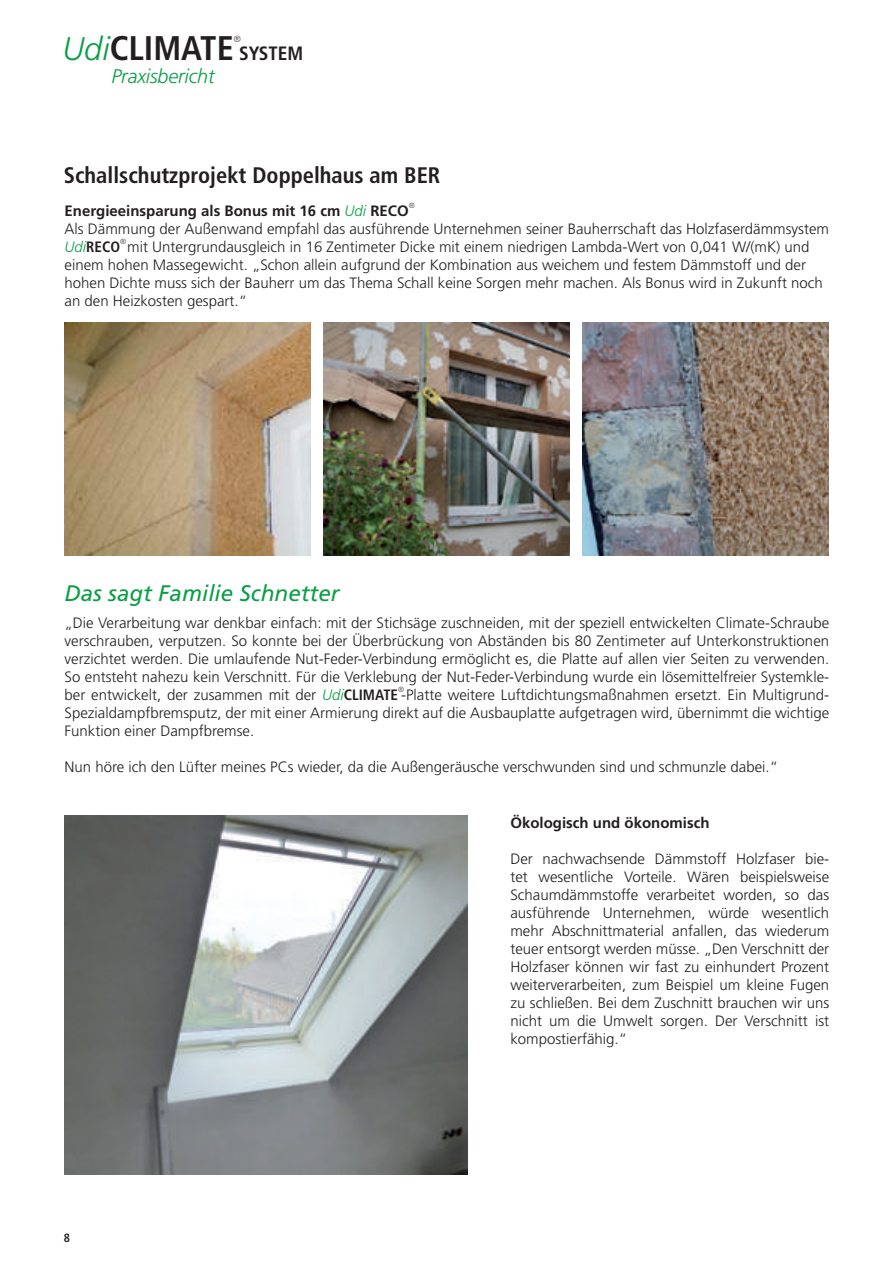
<style>
.page{position:relative;width:893px;height:1263px;background:#fff}
.page>*{position:absolute;margin:0;border:0;box-sizing:border-box;transform-origin:0 0}
.t1{font:700 condensed 34.2px "Frutiger";color:#231f20}
.t2{font:700 condensed 22.5px "Frutiger";color:#231f20}
.t3{font:italic 22.5px "Frutiger";color:#0a9f46}
.t4{font:italic 300 19.8px "Frutiger";letter-spacing:-.01em;color:#0a9f46}
.t5{font:700 condensed 19.35px "Frutiger";color:#231f20}
.t6{font:300 15px/18px "Frutiger";color:#231f20}
.t7{font:700 15px "Frutiger";color:#231f20}
.t8{font:700 condensed 12px "Frutiger";color:#231f20}
.t9{font:300 condensed 8.85px "Frutiger";color:#231f20}
.t10{font:300 condensed 7.5px "Frutiger";color:#231f20}
.s1{font-weight:300;font-style:italic;font-stretch:normal;font-size:32.7px;color:#0a9f46}
.s2{font-weight:300;font-style:italic;color:#0a9f46}
.s3{font-style:italic;color:#0a9f46}
.s4{font-weight:700;font-stretch:condensed}
</style>
<div class="page">
<img style="left:65px;top:322px;width:246px;height:234px">
<img style="left:64px;top:815px;width:403px;height:359px">
<img style="left:324px;top:322px;width:246px;height:234px">
<img style="left:583px;top:322px;width:246px;height:234px">
<h1 class="t1" style="left:63px;top:27px;width:173px"><span class="s1">Udi</span>CLIMATE</h1>
<p class="t9" style="left:234px;top:34px;width:9px">®</p>
<p class="t5" style="left:239px;top:41px;width:66px">SYSTEM</p>
<h3 class="t4" style="left:112px;top:64px;width:105px">Praxisbericht</h3>
<h2 class="t2" style="left:64px;top:162px;width:378px">Schallschutzprojekt Doppelhaus am BER</h2>
<p class="t7" style="left:65px;top:202px;width:346px">Energieeinsparung als Bonus mit 16 cm <span class="s2">Udi</span> RECO</p>
<p class="t10" style="left:409px;top:202px;width:7px">®</p>
<p class="t6" style="left:65px;top:220px;width:766px">Als Dämmung der Außenwand empfahl das ausführende Unternehmen seiner Bauherrschaft das Holzfaserdämmsystem<br><span class="s3">Udi</span><span class="s4">RECO</span></p>
<p class="t10" style="left:120px;top:238px;width:7px">®</p>
<p class="t6" style="left:65px;top:238px;width:760px;text-indent:63px">mit Untergrundausgleich in 16 Zentimeter Dicke mit einem niedrigen Lambda-Wert von 0,041 W/(mK) und einem hohen Massegewicht. „Schon allein aufgrund der Kombination aus weichem und festem Dämmstoff und der hohen Dichte muss sich der Bauherr um das Thema Schall keine Sorgen mehr machen. Als Bonus wird in Zukunft noch an den Heizkosten gespart.“</p>
<h2 class="t3" style="left:65px;top:580px;width:277px">Das sagt Familie Schnetter</h2>
<p class="t6" style="left:65px;top:614px;width:766px;text-align:justify">„Die Verarbeitung war denkbar einfach: mit der Stichsäge zuschneiden, mit der speziell entwickelten Climate-Schraube verschrauben, verputzen. So konnte bei der Überbrückung von Abständen bis 80 Zentimeter auf Unterkonstruktionen verzichtet werden. Die umlaufende Nut-Feder-Verbindung ermöglicht es, die Platte auf allen vier Seiten zu verwenden.<br>So entsteht nahezu kein Verschnitt. Für die Verklebung der Nut-Feder-Verbindung wurde ein lösemittelfreier Systemkle&shy;ber entwickelt, der zusammen mit der <span class="s3">Udi</span><span class="s4">CLIMATE</span> -Platte weitere Luftdichtungsmaßnahmen ersetzt. Ein Multigrund-</p>
<p class="t10" style="left:398px;top:685px;width:7px">®</p>
<p class="t6" style="left:65px;top:704px;width:766px">Spezialdampfbremsputz, der mit einer Armierung direkt auf die Ausbauplatte aufgetragen wird, übernimmt die wichtige<br>Funktion einer Dampfbremse.</p>
<p class="t6" style="left:65px;top:758px;width:715px">Nun höre ich den Lüfter meines PCs wieder, da die Außengeräusche verschwunden sind und schmunzle dabei.“</p>
<p class="t7" style="left:510px;top:814px;width:201px">Ökologisch und ökonomisch</p>
<p class="t6" style="left:510px;top:850px;width:320px;text-align:justify">Der nachwachsende Dämmstoff Holzfaser bie&shy;tet wesentliche Vorteile. Wären beispielsweise Schaumdämmstoffe verarbeitet worden, so das ausführende Unternehmen, würde wesentlich mehr Abschnittmaterial anfallen, das wiederum teuer entsorgt werden müsse. „Den Verschnitt der Holzfaser können wir fast zu einhundert Prozent weiterverarbeiten, zum Beispiel um kleine Fugen zu schließen. Bei dem Zuschnitt brauchen wir uns nicht um die Umwelt sorgen. Der Verschnitt ist kompostierfähig.“</p>
<p class="t8" style="left:64px;top:1231px;width:8px">8</p>
</div>
